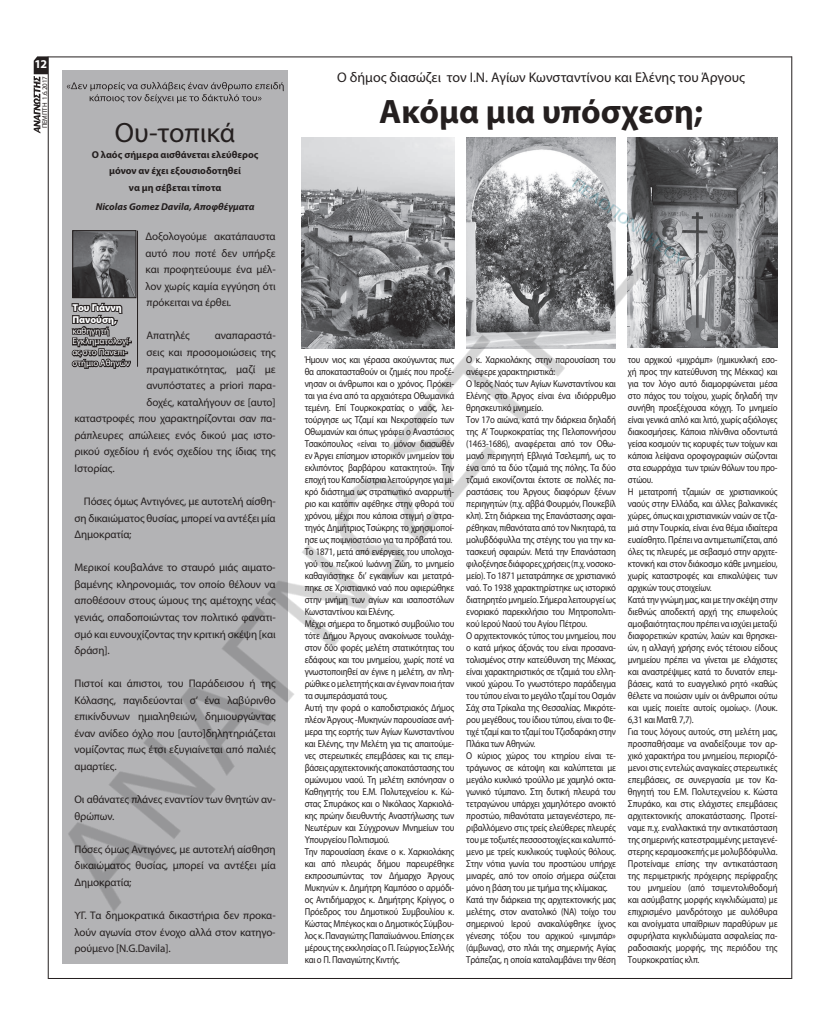
<style>
.page{position:relative;width:823px;height:1035px;background:#fff}
.page>*{position:absolute;margin:0;border:0;box-sizing:border-box;transform-origin:0 0}
.t1{font:700 34px "Myriad Pro";color:#241f1f}
.t2{font:28px "Myriad Pro";letter-spacing:-.005em;color:#241f1f}
.t3{font:14px "Myriad Pro";color:#241f1f}
.t4{font:700 12px "Myriad Pro";color:#fff}
.t5{font:11px/16.6px "Myriad Pro";letter-spacing:-.01em;color:#241f1f;text-align:justify}
.t6{font:10px/12px "Myriad Pro";letter-spacing:-.02em;color:#241f1f;scale:.88 1}
.t7{font:700 10px/16.4px "Myriad Pro";color:#241f1f;text-align:center}
.t8{font:italic 700 10px "Myriad Pro";color:#241f1f}
.t9{font:900 10px/12px "Myriad Pro";color:#fff}
.t10{font:9px/10.8px "Myriad Pro";color:#fff}
.t11{font:7px "Myriad Pro";letter-spacing:-.01em;color:#241f1f}
</style>
<div class="page">
<hr style="left:48px;top:57px;width:743px;height:1px;background:#241f1f">
<hr style="left:48px;top:978px;width:743px;height:1px;background:#241f1f">
<hr style="left:791px;top:56px;width:1px;height:923px;background:#241f1f">
<svg style="left:34px;top:59px;width:1px;height:72px"></svg>
<img style="left:35px;top:56px;width:743px;height:923px">
<p class="t4" style="left:34px;top:57px;width:14px">12</p>
<p class="t11" style="left:40px;top:128px;width:54px;rotate:-90deg">ΠΕΜΠΤΗ 1.6.2017</p>
<h2 class="t2" style="left:115px;top:115px;width:122px">Ου-τοπικά</h2>
<p class="t7" style="left:92px;top:146px;width:168px">Ο λαός σήμερα αισθάνεται ελεύθερος μόνον αν έχει εξουσιοδοτηθεί<br>να μη σέβεται τίποτα</p>
<p class="t8" style="left:96px;top:200px;width:160px">Nicolas Gomez Davila, Αποφθέγματα</p>
<p class="t5" style="left:145px;top:228px;width:132px">Δοξολογούμε ακατάπαυστα αυτό που ποτέ δεν υπήρξε και προφητεύουμε ένα μέλ&shy;λον χωρίς καμία εγγύηση ότι πρόκειται να έρθει.</p>
<p class="t5" style="left:146px;top:327px;width:45px">Απατηλές</p>
<p class="t5" style="left:215px;top:327px;width:62px">αναπαραστά-</p>
<p class="t5" style="left:146px;top:344px;width:131px">σεις και προσομοιώσεις της</p>
<p class="t5" style="left:146px;top:360px;width:131px">πραγματικότητας, μαζί με</p>
<p class="t5" style="left:146px;top:377px;width:131px">ανυπόστατες a priori παρα-</p>
<p class="t5" style="left:146px;top:393px;width:131px">δοχές, καταλήγουν σε [αυτο]</p>
<p class="t5" style="left:74px;top:410px;width:203px">καταστροφές που χαρακτηρίζονται σαν πα-</p>
<p class="t5" style="left:74px;top:426px;width:202px">ράπλευρες απώλειες ενός δικού μας ιστο-</p>
<p class="t5" style="left:74px;top:443px;width:202px">ρικού σχεδίου ή ενός σχεδίου της ίδιας της</p>
<p class="t5" style="left:74px;top:460px;width:42px">Ιστορίας.</p>
<p class="t5" style="left:74px;top:493px;width:203px;text-indent:9px">Πόσες όμως Αντιγόνες, με αυτοτελή αίσθη&shy;ση δικαιώματος θυσίας, μπορεί να αντέξει μία Δημοκρατία;</p>
<p class="t5" style="left:74px;top:559px;width:203px">Μερικοί κουβαλάνε το σταυρό μιάς αιματο&shy;βαμένης κληρονομιάς, τον οποίο θέλουν να αποθέσουν στους ώμους της αμέτοχης νέας γενιάς, οπαδοποιώντας τον πολιτικό φανατι&shy;σμό και ευνουχίζοντας την κριτική σκέψη [και δράση].</p>
<p class="t5" style="left:74px;top:675px;width:203px">Πιστοί και άπιστοι, του Παράδεισου ή της Κόλασης, παγιδεύονται σ’ ένα λαβύρινθο επικίνδυνων ημιαληθειών, δημιουργώντας έναν ανίδεο όχλο που [αυτο]δηλητηριάζεται νομίζοντας πως έτσι εξυγιαίνεται από παλιές αμαρτίες.</p>
<p class="t5" style="left:74px;top:791px;width:203px">Οι αθάνατες πλάνες εναντίον των θνητών αν&shy;θρώπων.</p>
<p class="t5" style="left:74px;top:840px;width:203px">Πόσες όμως Αντιγόνες, με αυτοτελή αίσθηση δικαιώματος θυσίας, μπορεί να αντέξει μία Δημοκρατία;</p>
<p class="t5" style="left:74px;top:907px;width:203px">ΥΓ. Τα δημοκρατικά δικαστήρια δεν προκα&shy;λούν αγωνία στον ένοχο αλλά στον κατηγο&shy;ρούμενο [N.G.Davila].</p>
<p class="t9" style="left:72px;top:301px;width:51px">Του Γιάννη<br>Πανούση,</p>
<p class="t10" style="left:72px;top:325px;width:60px">καθηγητή<br>Εγκληματολογί&shy;ας στο Πανεπι&shy;στήμιο Αθηνών</p>
<h3 class="t3" style="left:337px;top:68px;width:409px">Ο δήμος διασώζει τον Ι.Ν. Αγίων Κωνσταντίνου και Ελένης του Άργους</h3>
<h1 class="t1" style="left:379px;top:89px;width:325px">Ακόμα μια υπόσχεση;</h1>
<p class="t6" style="left:304px;top:353px;width:171px">Ήμουν νιος και γέρασα ακούγωντας πως θα αποκατασταθούν οι ζημιές που προξέ&shy;νησαν οι άνθρωποι και ο χρόνος. Πρόκει&shy;ται για ένα από τα αρχαιότερα Οθωμανικά τεμένη. Επί Τουρκοκρατίας ο ναός, λει&shy;τούργησε ως Τζαμί και Νεκροταφείο των Οθωμανών και όπως γράφει ο Αναστάσιος Τσακόπουλος «είναι το μόνον διασωθέν εν Άργει επίσημον ιστορικόν μνημείον του εκλιπόντος βαρβάρου κατακτητού». Την εποχή του Καποδίστρια λειτούργησε για μι&shy;κρό διάστημα ως στρατιωτικό αναρρωτή&shy;ριο και κατόπιν αφέθηκε στην φθορά του χρόνου, μέχρι που κάποια στιγμή ο στρα&shy;τηγός Δημήτριος Τσώκρης το χρησιμοποί&shy;ησε ως ποιμνιοστάσιο για τα πρόβατά του.<br>Το 1871, μετά από ενέργειες του υπολοχα&shy;γού του πεζικού Ιωάννη Ζώη, το μνημείο καθαγιάστηκε δι’ εγκαινίων και μετατρά&shy;πηκε σε Χριστιανικό ναό που αφιερώθηκε στην μνήμη των αγίων και ισαποστόλων Κωνσταντίνου και Ελένης.<br>Μέχρι σήμερα το δημοτικό συμβούλιο του τότε Δήμου Άργους ανακοίνωσε τουλάχι&shy;στον δύο φορές μελέτη στατικότητας του εδάφους και του μνημείου, χωρίς ποτέ να γνωστοποιηθεί αν έγινε η μελέτη, αν πλη&shy;ρώθικε ο μελετητής και αν έγιναν ποια ήταν τα συμπεράσματά τους.<br>Αυτή την φορά ο καποδιστριακός Δήμος πλέον Άργους -Μυκηνών παρουσίασε ανή&shy;μερα της εορτής των Αγίων Κωνσταντίνου και Ελένης, την Μελέτη για τις απαιτούμε&shy;νες στερεωτικές επεμβάσεις και τις επεμ&shy;βάσεις αρχιτεκτονικής αποκατάστασης του ομώνυμου ναού. Τη μελέτη εκπόνησαν ο Καθηγητής του Ε.Μ. Πολυτεχνείου κ. Κώ&shy;στας Σπυράκος και ο Νικόλαος Χαρκιολά&shy;κης πρώην διευθυντής Αναστήλωσης των Νεωτέρων και Σύγχρονων Μνημείων του Υπουργείου Πολιτισμού.<br>Την παρουσίαση έκανε ο κ. Χαρκιολάκης και από πλευράς δήμου παρευρέθηκε εκπροσωπώντας τον Δήμαρχο Άργους Μυκηνών κ. Δημήτρη Καμπόσο ο αρμόδι&shy;ος Αντιδήμαρχος κ. Δημήτρης Κρίγγος, ο Πρόεδρος του Δημοτικού Συμβουλίου κ.<br>Κώστας Μπέγκος και ο Δημοτικός Σύμβου&shy;λος κ. Παναγιώτης Παπαϊωάννου. Επίσης εκ μέρους της εκκλησίας ο Π. Γεώργιος Σελλής και ο Π. Παναγιώτης Κιντής.</p>
<p class="t6" style="left:466px;top:353px;width:171px">Ο κ. Χαρκιολάκης στην παρουσίαση του ανέφερε χαρακτηριστικά:<br>Ο Ιερός Ναός των Αγίων Κωνσταντίνου και Ελένης στο Άργος είναι ένα ιδιόρρυθμο θρησκευτικό μνημείο.<br>Τον 17ο αιώνα, κατά την διάρκεια δηλαδή της Α’ Τουρκοκρατίας της Πελοποννήσου (1463-1686), αναφέρεται από τον Οθω&shy;μανό περιηγητή Εβλιγιά Τσελεμπή, ως το ένα από τα δύο τζαμιά της πόλης. Τα δύο τζαμιά εικονίζονται έκτοτε σε πολλές πα&shy;ραστάσεις του Άργους διαφόρων ξένων περιηγητών (π.χ. αββά Φουρμόν, Πουκεβίλ κλπ). Στη διάρκεια της Επανάστασης αφαι&shy;ρέθηκαν, πιθανότατα από τον Νικηταρά, τα μολυβδόφυλλα της στέγης του για την κα&shy;τασκευή σφαιρών. Μετά την Επανάσταση φιλοξένησε διάφορες χρήσεις (π.χ. νοσοκο&shy;μείο). Το 1871 μετατράπηκε σε χριστιανικό ναό. Το 1938 χαρακτηρίστηκε ως ιστορικό διατηρητέο μνημείο. Σήμερα λειτουργεί ως ενοριακό παρεκκλήσιο του Μητροπολιτι&shy;κού Ιερού Ναού του Αγίου Πέτρου.<br>Ο αρχιτεκτονικός τύπος του μνημείου, που ο κατά μήκος άξονάς του είναι προσανα&shy;τολισμένος στην κατεύθυνση της Μέκκας, είναι χαρακτηριστικός σε τζαμιά του ελλη&shy;νικού χώρου. Το γνωστότερο παράδειγμα του τύπου είναι το μεγάλο τζαμί του Οσμάν Σάχ στα Τρίκαλα της Θεσσαλίας. Μικρότε&shy;ρου μεγέθους, του ίδιου τύπου, είναι το Φε&shy;τιχέ τζαμί και το τζαμί του Τζισδαράκη στην Πλάκα των Αθηνών.<br>Ο κύριος χώρος του κτηρίου είναι τε&shy;τράγωνος σε κάτοψη και καλύπτεται με μεγάλο κυκλικό τρούλλο με χαμηλό οκτα&shy;γωνικό τύμπανο. Στη δυτική πλευρά του τετραγώνου υπάρχει χαμηλότερο ανοικτό προστώο, πιθανότατα μεταγενέστερο, πε&shy;ριβαλλόμενο στις τρείς ελεύθερες πλευρές του με τοξωτές πεσσοστοιχίες και καλυπτό&shy;μενο με τρείς κυκλικούς τυφλούς θόλους.<br>Στην νότια γωνία του προστώου υπήρχε μιναρές, από τον οποίο σήμερα σώζεται μόνο η βάση του με τμήμα της κλίμακας.<br>Κατά την διάρκεια της αρχιτεκτονικής μας μελέτης, στον ανατολικό (ΝΑ) τοίχο του σημερινού Ιερού ανακαλύφθηκε ίχνος γένεσης τόξου του αρχικού «μινμπάρ» (άμβωνας), στο πλάι της σημερινής Αγίας Τράπεζας, η οποία καταλαμβάνει την θέση</p>
<p class="t6" style="left:627px;top:353px;width:171px">του αρχικού «μιχράμπ» (ημικυκλική εσο&shy;χή προς την κατεύθυνση της Μέκκας) και για τον λόγο αυτό διαμορφώνεται μέσα στο πάχος του τοίχου, χωρίς δηλαδή την συνήθη προεξέχουσα κόγχη. Το μνημείο είναι γενικά απλό και λιτό, χωρίς αξιόλογες διακοσμήσεις. Κάποια πλίνθινα οδοντωτά γείσα κοσμούν τις κορυφές των τοίχων και κάποια λείψανα οροφογραφιών σώζονται στα εσωρράχια των τριών θόλων του προ&shy;στώου.<br>Η μετατροπή τζαμιών σε χριστιανικούς ναούς στην Ελλάδα, και άλλες βαλκανικές χώρες, όπως και χριστιανικών ναών σε τζα&shy;μιά στην Τουρκία, είναι ένα θέμα ιδιαίτερα ευαίσθητο. Πρέπει να αντιμετωπίζεται, από όλες τις πλευρές, με σεβασμό στην αρχιτε&shy;κτονική και στον διάκοσμο κάθε μνημείου, χωρίς καταστροφές και επικαλύψεις των αρχικών τους στοιχείων.<br>Κατά την γνώμη μας, και με την σκέψη στην διεθνώς αποδεκτή αρχή της επωφελούς αμοιβαιότητας που πρέπει να ισχύει μεταξύ διαφορετικών κρατών, λαών και θρησκει&shy;ών, η αλλαγή χρήσης ενός τέτοιου είδους μνημείου πρέπει να γίνεται με ελάχιστες και αναστρέψιμες κατά το δυνατόν επεμ&shy;βάσεις, κατά το ευαγγελικό ρητό «καθώς θέλετε να ποιώσιν υμίν οι άνθρωποι ούτω και υμείς ποιείτε αυτοίς ομοίως». (Λουκ.<br>6,31 και Ματθ. 7,7).<br>Για τους λόγους αυτούς, στη μελέτη μας, προσπαθήσαμε να αναδείξουμε τον αρ&shy;χικό χαρακτήρα του μνημείου, περιοριζό&shy;μενοι στις εντελώς αναγκαίες στερεωτικές επεμβάσεις, σε συνεργασία με τον Κα&shy;θηγητή του Ε.Μ. Πολυτεχνείου κ. Κώστα Σπυράκο, και στις ελάχιστες επεμβάσεις αρχιτεκτονικής αποκατάστασης. Προτεί&shy;ναμε π.χ. εναλλακτικά την αντικατάσταση της σημερινής κατεστραμμένης μεταγενέ&shy;στερης κεραμοσκεπής με μολυβδόφυλλα.<br>Προτείναμε επίσης την αντικατάσταση της περιμετρικής πρόχειρης περίφραξης του μνημείου (από τσιμεντολιθοδομή και ασύμβατης μορφής κιγκλιδώματα) με επιχρισμένο μανδρότοιχο με αυλόθυρα και ανοίγματα υπαίθριων παραθύρων με σφυρήλατα κιγκλιδώματα ασφαλείας πα&shy;ραδοσιακής μορφής, της περιόδου της Τουρκοκρατίας κλπ.</p>
</div>
